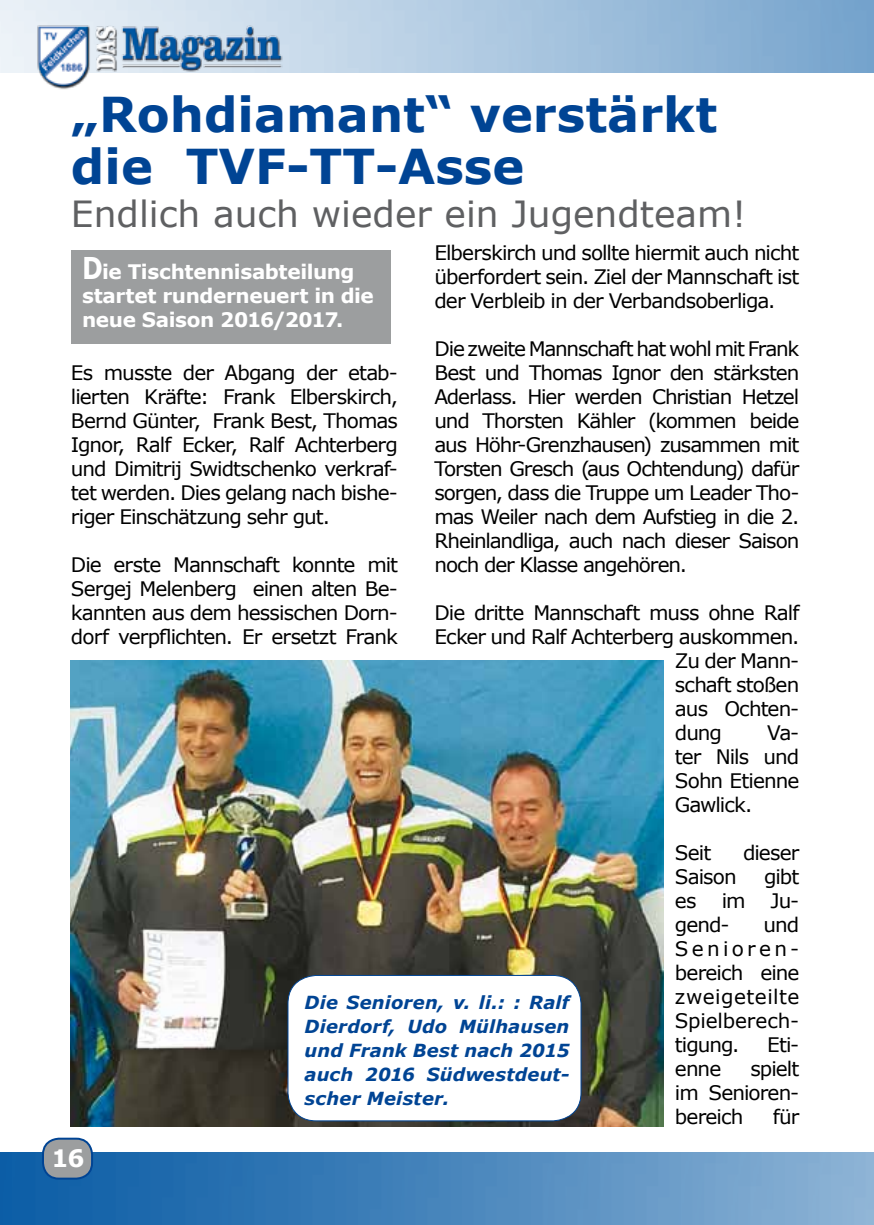
<style>
.page{position:relative;width:874px;height:1225px;background:#fff}
.page>*{position:absolute;margin:0;border:0;box-sizing:border-box;transform-origin:0 0}
.t1{font:700 48px/52px "Verdana";color:#004494}
.t2{font:36px "Verdana";color:#5f6062}
.t3{font:700 24px "Verdana";color:#fff}
.t4{font:20px/24px "Verdana";letter-spacing:-.045em;color:#000;text-align:justify}
.t5{font:700 20px/24px "Verdana";letter-spacing:-.02em;color:#fff}
.t6{font:italic 700 18px/24px "Verdana";letter-spacing:.01em;color:#004494;text-align:justify}
.s1{font-size:30px}
</style>
<div class="page">
<img style="left:0;top:0;width:301px;height:90px">
<img style="left:0;top:1153px;width:873px;height:72px">
<div style="left:43px;top:1138px;width:49px;height:40px;background:#9c9e9f;border-radius:16px"></div>
<div style="left:42px;top:1137px;width:51px;height:42px;border:2px solid #004494;border-radius:16px"></div>
<div style="left:71px;top:250px;width:319px;height:93px;background:#9c9e9f"></div>
<img style="left:71px;top:660px;width:592px;height:466px">
<div style="left:288px;top:975px;width:292px;height:145px;background:#fff;border-radius:28px"></div>
<div style="left:287px;top:975px;width:294px;height:146px;border:1px solid #004494;border-radius:28px"></div>
<h1 class="t1" style="left:71px;top:88px;width:647px">„Rohdiamant“ verstärkt die TVF-TT-Asse</h1>
<h2 class="t2" style="left:71px;top:189px;width:676px">Endlich auch wieder ein Jugendteam!</h2>
<p class="t4" style="left:434px;top:240px;width:366px">Elberskirch und sollte hiermit auch nicht überfordert sein. Ziel der Mannschaft ist der Verbleib in der Verbandsoberliga.</p>
<p class="t4" style="left:434px;top:336px;width:366px">Die zweite Mannschaft hat wohl mit Frank Best und Thomas Ignor den stärksten Aderlass. Hier werden Christian Hetzel und Thorsten Kähler (kommen beide aus Höhr-Grenzhausen) zusammen mit Torsten Gresch (aus Ochtendung) dafür sorgen, dass die Truppe um Leader Tho&shy;mas Weiler nach dem Aufstieg in die 2.<br>Rheinlandliga, auch nach dieser Saison noch der Klasse angehören.</p>
<p class="t4" style="left:434px;top:600px;width:366px">Die dritte Mannschaft muss ohne Ralf</p>
<p class="t4" style="left:434px;top:624px;width:366px">Ecker und Ralf Achterberg auskommen.</p>
<p class="t4" style="left:674px;top:648px;width:126px">Zu der Mann-</p>
<p class="t4" style="left:674px;top:672px;width:126px">schaft stoßen</p>
<p class="t4" style="left:674px;top:696px;width:126px">aus Ochten-</p>
<p class="t4" style="left:674px;top:720px;width:49px">dung</p>
<p class="t5" style="left:82px;top:260px;width:293px"><span class="s1">D</span>ie Tischtennisabteilung startet runderneuert in die neue Saison 2016/2017.</p>
<p class="t4" style="left:71px;top:360px;width:328px">Es musste der Abgang der etab&shy;lierten Kräfte: Frank Elberskirch, Bernd Günter, Frank Best, Thomas Ignor, Ralf Ecker, Ralf Achterberg und Dimitrij Swidtschenko verkraf&shy;tet werden. Dies gelang nach bishe&shy;riger Einschätzung sehr gut.</p>
<p class="t4" style="left:71px;top:552px;width:328px">Die erste Mannschaft konnte mit Sergej Melenberg einen alten Be&shy;kannten aus dem hessischen Dorn&shy;dorf verpflichten. Er ersetzt Frank</p>
<p class="t4" style="left:674px;top:720px;width:126px;text-indent:92px">Va&shy;ter Nils und Sohn Etienne Gawlick.</p>
<p class="t4" style="left:674px;top:840px;width:38px">Seit</p>
<p class="t4" style="left:742px;top:840px;width:58px">dieser</p>
<p class="t4" style="left:674px;top:864px;width:63px">Saison</p>
<p class="t4" style="left:763px;top:864px;width:37px">gibt</p>
<p class="t4" style="left:674px;top:888px;width:23px">es</p>
<p class="t4" style="left:721px;top:888px;width:25px">im</p>
<p class="t4" style="left:770px;top:888px;width:30px">Ju-</p>
<p class="t4" style="left:674px;top:912px;width:56px">gend-</p>
<p class="t4" style="left:674px;top:912px;width:126px;text-indent:89px">und Senioren&shy;bereich eine zweigeteilte Spielberech&shy;tigung.</p>
<p class="t6" style="left:304px;top:989px;width:266px">Die Senioren, v. li.: : Ralf Dierdorf, Udo Mülhausen und Frank Best nach 2015 auch 2016 Südwestdeut&shy;scher Meister.</p>
<p class="t4" style="left:766px;top:1032px;width:34px">Eti-</p>
<p class="t4" style="left:674px;top:1056px;width:126px;text-indent:75px">spielt im Senioren&shy;bereich</p>
<p class="t4" style="left:674px;top:1056px;width:48px">enne</p>
<p class="t4" style="left:772px;top:1104px;width:28px">für</p>
<p class="t3" style="left:52px;top:1140px;width:34px">16</p>
</div>
